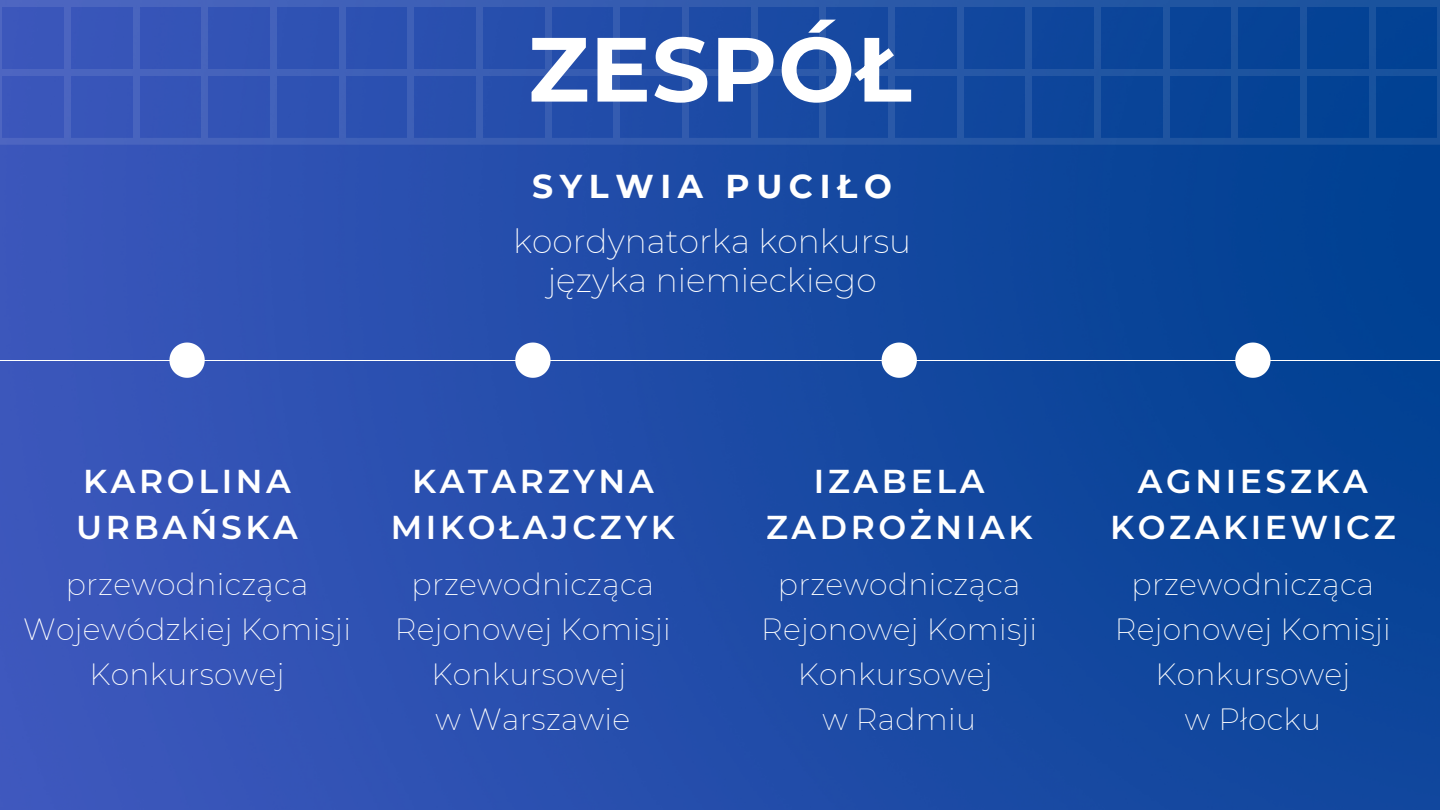
<style>
.page{position:relative;width:1440px;height:810px;background:#fff}
.page>*{position:absolute;margin:0;border:0;box-sizing:border-box;transform-origin:0 0}
.t1{font:700 91px "Montserrat";letter-spacing:.01em;color:#fff}
.t2{font:600 33px/45.8px "Montserrat";letter-spacing:.11em;color:#fff;text-align:center}
.t3{font:200 33px/39px "Montserrat";color:#fff;text-align:center}
.t4{font:700 33px "Montserrat";letter-spacing:.2em;color:#fff}
.t5{font:200 30px/45px "Montserrat";letter-spacing:.01em;color:#fff;text-align:center}
</style>
<div class="page">
<img style="left:0;top:145px;width:1440px;height:665px">
<svg style="left:0;top:0;width:1440px;height:145px;background:#214ea7"></svg>
<hr style="left:0;top:360px;width:1440px;height:1px;background:#fff">
<svg style="left:1235px;top:343px;width:36px;height:35px"></svg>
<svg style="left:169px;top:343px;width:36px;height:35px"></svg>
<svg style="left:515px;top:343px;width:36px;height:35px"></svg>
<svg style="left:882px;top:343px;width:35px;height:35px"></svg>
<p class="t1" style="left:528px;top:14px;width:385px">ZESPÓŁ</p>
<p class="t4" style="left:532px;top:166px;width:361px">SYLWIA PUCIŁO</p>
<p class="t3" style="left:513px;top:222px;width:400px">koordynatorka konkursu języka niemieckiego</p>
<p class="t2" style="left:76px;top:458px;width:223px;text-align:left">KAROLINA<br>URBAŃSKA</p>
<p class="t5" style="left:23px;top:561px;width:329px">przewodnicząca<br>Wojewódzkiej Komisji<br>Konkursowej</p>
<p class="t2" style="left:391px;top:458px;width:286px">KATARZYNA<br>MIKOŁAJCZYK</p>
<p class="t5" style="left:395px;top:561px;width:277px">przewodnicząca<br>Rejonowej Komisji<br>Konkursowej</p>
<p class="t5" style="left:436px;top:696px;width:196px">w Warszawie</p>
<p class="t2" style="left:766px;top:458px;width:268px">IZABELA<br>ZADROŻNIAK</p>
<p class="t5" style="left:761px;top:561px;width:277px">przewodnicząca<br>Rejonowej Komisji<br>Konkursowej</p>
<p class="t5" style="left:822px;top:696px;width:155px">w Radmiu</p>
<p class="t2" style="left:1110px;top:458px;width:287px">AGNIESZKA<br>KOZAKIEWICZ</p>
<p class="t5" style="left:1115px;top:561px;width:277px">przewodnicząca<br>Rejonowej Komisji<br>Konkursowej</p>
<p class="t5" style="left:1185px;top:696px;width:138px">w Płocku</p>
</div>
